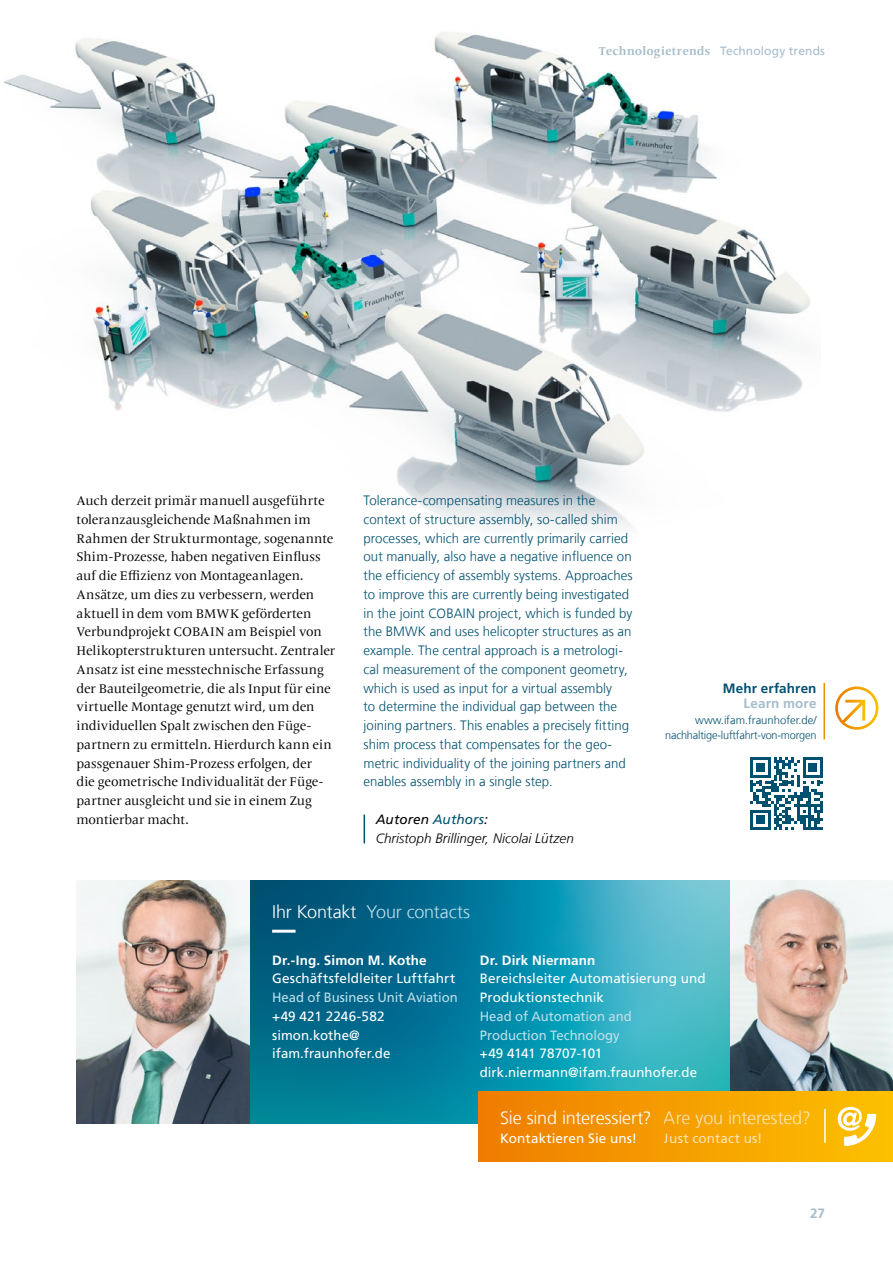
<style>
.page{position:relative;width:893px;height:1263px;background:#fff}
.page>*{position:absolute;margin:0;border:0;box-sizing:border-box;transform-origin:0 0}
.t1{font:300 18px "Frutiger LT Com";letter-spacing:-.015em;color:#fff}
.t2{font:300 18px "Frutiger LT Com";letter-spacing:-.01em;color:#bedfe9}
.t3{font:300 13.5px/18.8px "Frutiger LT Com";letter-spacing:.005em;color:#00506f}
.t4{font:13.5px/18.8px "Frutiger LT Com";letter-spacing:.005em;color:#fff}
.t5{font:13.5px/18.8px "Frutiger LT Com";letter-spacing:-.005em;color:#bedfe9}
.t6{font:italic 300 13.5px/18.8px "Frutiger LT Com";letter-spacing:.005em;color:#000}
.t7{font:700 13.5px "Frutiger LT Com";letter-spacing:.01em;color:#fff}
.t8{font:700 13.5px "Frutiger LT Com";letter-spacing:.01em;color:#00506f}
.t9{font:700 13.5px "Frutiger LT Com";letter-spacing:.005em;color:#a5bccb}
.t10{font:13.05px/18.8px "Frutiger Serif LT Pro";letter-spacing:-.005em;color:#000}
.t11{font:700 12px "Frutiger Serif LT Pro";letter-spacing:.02em;color:#a5bccb}
.t12{font:300 11.25px/15.6px "Frutiger LT Com";letter-spacing:-.015em;color:#00506f;text-align:right}
.s1{font-family:"Frutiger LT Com";font-weight:400}
.s2{font-weight:400}
.s3{font-weight:400;color:#00506f}
.s4{color:#fff}
</style>
<div class="page">
<img style="left:77px;top:880px;width:174px;height:244px">
<img style="left:729px;top:880px;width:164px;height:211px">
<img style="left:3px;top:32px;width:807px;height:495px">
<svg style="left:251px;top:880px;width:478px;height:244px;background:#158aa5"></svg>
<svg style="left:272px;top:930px;width:289px;height:3px"></svg>
<div style="left:479px;top:1091px;width:414px;height:70px;background:linear-gradient(to right,#ef7d00,#fdc100)"></div>
<hr style="left:824px;top:1109px;width:2px;height:34px;background:#fff">
<svg style="left:838px;top:1107px;width:38px;height:39px"></svg>
<svg style="left:364px;top:814px;width:1px;height:29px"></svg>
<svg style="left:836px;top:688px;width:41px;height:40px"></svg>
<svg style="left:842px;top:700px;width:23px;height:24px"></svg>
<div style="left:835px;top:686px;width:43px;height:44px;border:3px solid #fff;border-radius:50%"></div>
<svg style="left:750px;top:757px;width:73px;height:73px"></svg>
<p class="t11" style="left:599px;top:44px;width:228px">Technologietrends <span class="s1">Technology trends</span></p>
<p class="t10" style="left:77px;top:491px;width:260px">Auch derzeit primär manuell ausgeführte toleranzausgleichende Maßnahmen im Rahmen der Strukturmontage, sogenannte Shim-Prozesse, haben negativen Einfluss auf die Effizienz von Montageanlagen.<br>Ansätze, um dies zu verbessern, werden aktuell in dem vom BMWK geförderten Verbundprojekt COBAIN am Beispiel von Helikopterstrukturen untersucht. Zentraler Ansatz ist eine messtechnische Erfassung der Bauteilgeometrie, die als Input für eine virtuelle Montage genutzt wird, um den individuellen Spalt zwischen den Füge&shy;partnern zu ermitteln. Hierdurch kann ein passgenauer Shim-Prozess erfolgen, der<br>die geometrische Individualität der Füge&shy;partner ausgleicht und sie in einem Zug montierbar macht.</p>
<p class="t3" style="left:364px;top:491px;width:271px">Tolerance-compensating measures in the context of structure assembly, so-called shim processes, which are currently primarily carried out manually, also have a negative influence on the efficiency of assembly systems. Approaches to improve this are currently being investigated in the joint COBAIN project, which is funded by the BMWK and uses helicopter structures as an example. The central approach is a metrologi&shy;cal measurement of the component geometry, which is used as input for a virtual assembly<br>to determine the individual gap between the joining partners. This enables a precisely fitting shim process that compensates for the geo&shy;metric individuality of the joining partners and enables assembly in a single step.</p>
<p class="t6" style="left:376px;top:810px;width:200px"><span class="s2">Autoren</span> <span class="s3">Authors</span><span class="s2">:<br></span>Christoph Brillinger, Nicolai Lützen</p>
<p class="t8" style="left:723px;top:680px;width:95px">Mehr erfahren</p>
<p class="t9" style="left:744px;top:695px;width:74px">Learn more</p>
<p class="t12" style="left:665px;top:712px;width:153px">www.ifam.fraunhofer.de/ nachhaltige-luftfahrt-von-morgen</p>
<h1 class="t2" style="left:272px;top:900px;width:200px"><span class="s4">Ihr Kontakt</span> Your contacts</h1>
<p class="t7" style="left:272px;top:951px;width:156px">Dr.-Ing. Simon M. Kothe</p>
<p class="t4" style="left:272px;top:969px;width:185px">Geschäftsfeldleiter Luftfahrt</p>
<p class="t5" style="left:272px;top:988px;width:187px">Head of Business Unit Aviation</p>
<p class="t4" style="left:272px;top:1007px;width:120px">+49 421 2246-582 simon.kothe@ ifam.fraunhofer.de</p>
<p class="t7" style="left:480px;top:951px;width:117px">Dr. Dirk Niermann</p>
<p class="t4" style="left:480px;top:969px;width:228px">Bereichsleiter Automatisierung und<br>Produktionstechnik</p>
<p class="t5" style="left:480px;top:1007px;width:153px">Head of Automation and<br>Production Technology</p>
<p class="t4" style="left:480px;top:1044px;width:219px">+49 4141 78707-101 dirk.niermann@ifam.fraunhofer.de</p>
<h1 class="t1" style="left:500px;top:1107px;width:153px">Sie sind interessiert?</h1>
<p class="t4" style="left:500px;top:1128px;width:138px">Kontaktieren Sie uns!</p>
<h1 class="t1" style="left:664px;top:1107px;width:148px">Are you interested?</h1>
<p class="t4" style="left:664px;top:1128px;width:100px">Just contact us!</p>
<p class="t9" style="left:810px;top:1205px;width:16px">27</p>
</div>
